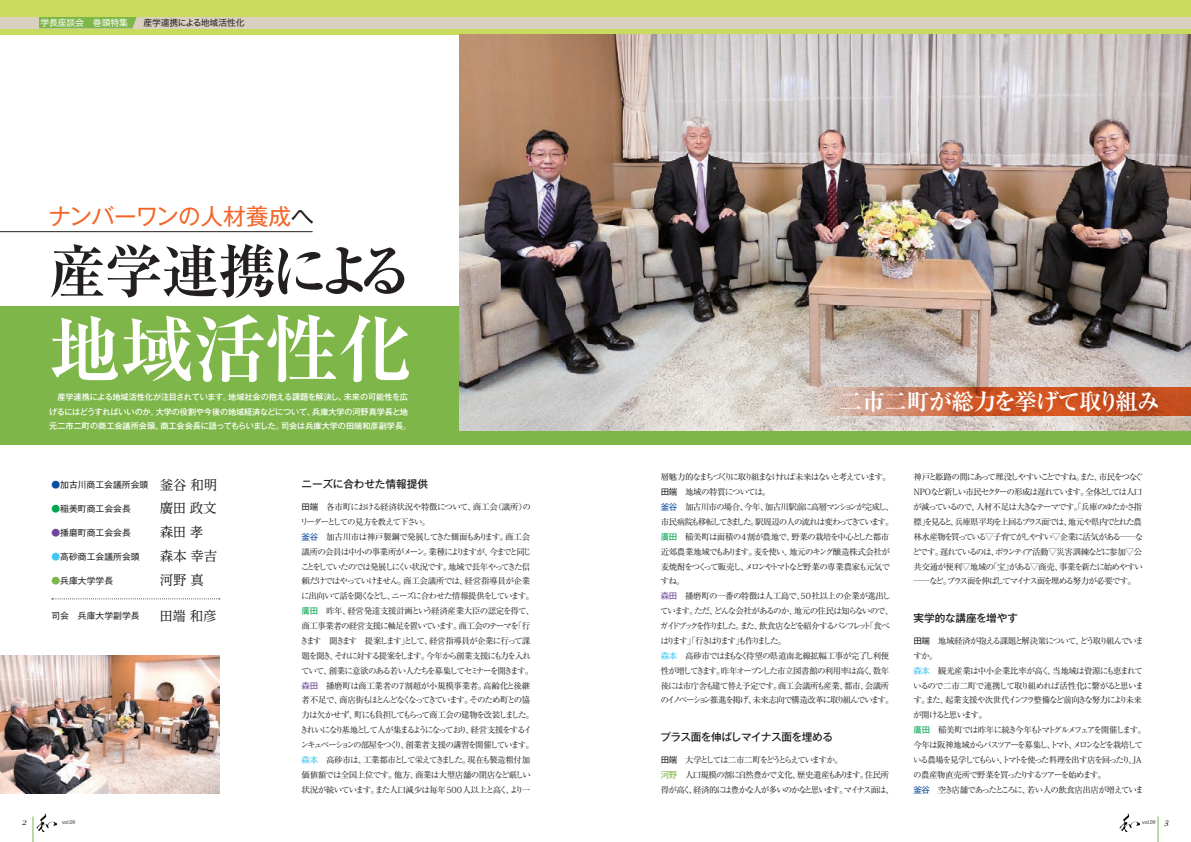
<style>
.page{position:relative;width:1191px;height:842px;background:#fff}
.page>*{position:absolute;margin:0;border:0;box-sizing:border-box;transform-origin:0 0}
.t1{font:700 73.5px "Ryumin Pro";letter-spacing:-.015em;color:#fff}
.t2{font:700 58.1px "Ryumin Pro";letter-spacing:-.065em;color:#231f20}
.t3{font:700 22.7px "Ryumin Pro";letter-spacing:-.035em;color:#fff}
.t4{font:22.7px "Gothic MB101 Pro";letter-spacing:-.015em;color:#f26428}
.t5{font:13.5px "UD Reimin Pro";color:#231f20}
.t6{font:500 10.6px "Gothic MB101 Pro";letter-spacing:-.025em;color:#231f20}
.t7{font:500 10.6px "Gothic MB101 Pro";letter-spacing:-.045em;color:#231f20}
.t8{font:8.9px "Hira Kaku Std W4";letter-spacing:-.02em;color:#231f20}
.t9{font:8.9px "Hira Kaku Std W4";letter-spacing:-.015em;color:#fff}
.t10{font:8.8px "Gothic MB101 Pro";letter-spacing:.01em;color:#231f20}
.t11{font:8.5px/14.9px "Ryumin Pro";letter-spacing:-.12em;color:#231f20}
.t12{font:italic 8.5px "Lucida Calligraphy";color:#231f20}
.t13{font:500 8.1px/14.9px "Gothic MB101 Pro";letter-spacing:-.01em;color:#fff}
.t14{font:5px "Koz Go Pro";color:#231f20}
.s1{color:#231f20}
.s2{font-family:"Koz Go Pro"}
.s3{font-family:"Koz Go Pro";color:#0d4da1}
.s4{font-family:"UD Reimin Pro";font-size:13.5px}
.s5{font-family:"Koz Go Pro";color:#70479c}
.s6{font-family:"Koz Go Pro";color:#00a54f}
.s7{font-family:"Koz Go Pro";color:#40c7f4}
.s8{font-family:"Koz Go Pro";color:#7eb649}
.s9{font-family:"Gothic MB101 Pro"}
.s10{font-family:"Koz Min Pro"}
.s11{font-family:"Gothic MB101 Pro";color:#0d4da1}
.s12{font-family:"Gothic MB101 Pro";color:#00a54f}
.s13{font-family:"Gothic MB101 Pro";color:#70479c}
.s14{font-family:"Gothic MB101 Pro";color:#40c7f4}
.s15{font-family:"Gothic MB101 Pro";color:#7eb649}
</style>
<div class="page">
<div style="left:0;top:0;width:595px;height:35px;background:#c8db5c"></div>
<div style="left:595px;top:0;width:596px;height:35px;background:#c8db5c"></div>
<div style="left:0;top:17px;width:595px;height:11px;background:#d9d0c0"></div>
<svg style="left:39px;top:17px;width:98px;height:11px"></svg>
<div style="left:595px;top:17px;width:596px;height:11px;background:#d9d0c0"></div>
<svg style="left:1157px;top:816px;width:1px;height:26px"></svg>
<svg style="left:33px;top:816px;width:1px;height:26px"></svg>
<img style="left:1119px;top:813px;width:20px;height:18px">
<img style="left:36px;top:813px;width:21px;height:18px">
<div style="left:0;top:306px;width:1191px;height:139px;background:#7eb649"></div>
<img style="left:459px;top:35px;width:732px;height:395px">
<svg style="left:803px;top:387px;width:388px;height:28px;background:#cc6e48"></svg>
<svg style="left:52px;top:598px;width:168px;height:1px"></svg>
<img style="left:0;top:656px;width:220px;height:138px">
<hr style="left:0;top:231px;width:313px;height:1px;background:#231f20">
<p class="t9" style="left:40px;top:16px;width:89px">学長座談会　巻頭特集</p>
<p class="t8" style="left:143px;top:16px;width:103px">産学連携による地域活性化</p>
<h3 class="t4" style="left:48px;top:197px;width:267px">ナンバーワンの人材養成<span class="s1">へ</span></h3>
<h2 class="t2" style="left:48px;top:225px;width:367px">産学連携による</h2>
<h1 class="t1" style="left:48px;top:291px;width:365px">地域活性化</h1>
<p class="t13" style="left:49px;top:388px;width:363px;text-indent:8px">産学連携による地域活性化が注目されています<span class="s2">。</span>地域社会の抱える課題を解決し<span class="s2">、</span>未来の可能性を広げるにはどうすればいいのか<span class="s2">。</span>大学の役割や今後の地域経済などについて<span class="s2">、</span>兵庫大学の河野真学長と地元二市二町の商工会議所会頭<span class="s2">、</span>商工会会長に語ってもらいました<span class="s2">。</span>司会は兵庫大学の田端和彦副学長<span class="s2">。</span></p>
<p class="t10" style="left:51px;top:478px;width:167px"><span class="s3">●</span>加古川商工会議所会頭 <span class="s4">釜谷和明</span></p>
<p class="t10" style="left:51px;top:525px;width:81px"><span class="s5">●</span>播磨町商工会会長</p>
<h3 class="t5" style="left:160px;top:521px;width:45px">森田孝</h3>
<p class="t10" style="left:51px;top:501px;width:81px"><span class="s6">●</span>稲美町商工会会長</p>
<h3 class="t5" style="left:160px;top:497px;width:58px">廣田政文</h3>
<p class="t10" style="left:51px;top:549px;width:90px"><span class="s7">●</span>高砂商工会議所会頭</p>
<h3 class="t5" style="left:160px;top:545px;width:59px">森本幸吉</h3>
<p class="t10" style="left:51px;top:573px;width:63px"><span class="s8">●</span>兵庫大学学長</p>
<h3 class="t5" style="left:160px;top:569px;width:46px">河野真</h3>
<p class="t10" style="left:51px;top:609px;width:90px">司会 兵庫大学副学長</p>
<h3 class="t5" style="left:159px;top:604px;width:59px">田端和彦</h3>
<p class="t6" style="left:301px;top:476px;width:128px">ニーズに合わせた情報提供</p>
<p class="t11" style="left:300px;top:499px;width:236px"><span class="s9">田端</span>　各市町における経済状況や特徴について<span class="s10">、</span>商工会<span class="s10">（</span>議所<span class="s10">）</span>のリーダーとしての見方を教えて下さい<span class="s10">。<br></span><span class="s11">釜谷</span>　加古川市は神戸製鋼で発展してきた側面もあります<span class="s10">。</span>商工会議所の会員は中小の事業所がメーン<span class="s10">。</span>業種によりますが<span class="s10">、</span>今までと同じことをしていたのでは発展しにくい状況です<span class="s10">。</span>地域で長年やってきた信頼だけではやっていけません<span class="s10">。</span>商工会議所では<span class="s10">、</span>経営指導員が企業に出向いて話を聞くなどし<span class="s10">、</span>ニーズに合わせた情報提供をしています<span class="s10">。</span><span class="s12">廣田</span>　昨年<span class="s10">、</span>経営発達支援計画という経済産業大臣の認定を得て<span class="s10">、</span>商工事業者の経営支援に軸足を置いています<span class="s10">。</span>商工会のテーマを<span class="s10">「</span>行きます　聞きます　提案します<span class="s10">」</span>として<span class="s10">、</span>経営指導員が企業に行って課題を聞き<span class="s10">、</span>それに対する提案をします<span class="s10">。</span>今年から創業支援にも力を入れていて<span class="s10">、</span>創業に意欲のある若い人たちを募集してセミナーを開きます<span class="s10">。</span><span class="s13">森田</span>　播磨町は商工業者の<span class="s10">7</span>割超が小規模事業者<span class="s10">。</span>高齢化と後継者不足で<span class="s10">、</span>商店街もほとんどなくなってきています<span class="s10">。</span>そのため町との協力は欠かせず<span class="s10">、</span>町にも負担してもらって商工会の建物を改装しました<span class="s10">。</span>きれいになり基地として人が集まるようになっており<span class="s10">、</span>経営支援をするインキュベーションの部屋をつくり<span class="s10">、</span>創業者支援の講習を開催しています<span class="s10">。</span><span class="s14">森本</span>　高砂市は<span class="s10">、</span>工業都市として栄えてきました<span class="s10">。</span>現在も製造粗付加価値額では全国上位です<span class="s10">。</span>他方<span class="s10">、</span>商業は大型店舗の閉店など厳しい状況が続いています<span class="s10">。</span>また人口減少は毎年<span class="s10">500</span>人以上と高く<span class="s10">、</span>より一</p>
<h3 class="t3" style="left:839px;top:383px;width:322px">二市二町が総力を挙げて取り組み</h3>
<p class="t11" style="left:660px;top:469px;width:236px">層魅力的なまちづくりに取り組まなければ未来はないと考えています<span class="s10">。</span><span class="s9">田端</span>　地域の特質については<span class="s10">。<br></span><span class="s11">釜谷</span>　加古川市の場合<span class="s10">、</span>今年<span class="s10">、</span>加古川駅前に高層マンションが完成し<span class="s10">、</span>市民病院も移転してきました<span class="s10">。</span>駅周辺の人の流れは変わってきています<span class="s10">。</span><span class="s12">廣田</span>　稲美町は面積の<span class="s10">4</span>割が農地で<span class="s10">、</span>野菜の栽培を中心とした都市近郊農業地域でもあります<span class="s10">。</span>麦を使い<span class="s10">、</span>地元のキング醸造株式会社が麦焼酎をつくって販売し<span class="s10">、</span>メロンやトマトなど野菜の専業農家も元気ですね<span class="s10">。<br></span><span class="s13">森田</span>　播磨町の一番の特徴は人工島で<span class="s10">、50</span>社以上の企業が進出しています<span class="s10">。</span>ただ<span class="s10">、</span>どんな会社があるのか<span class="s10">、</span>地元の住民は知らないので<span class="s10">、</span>ガイドブックを作りました<span class="s10">。</span>また<span class="s10">、</span>飲食店などを紹介するパンフレット<span class="s10">「</span>食べはります<span class="s10">」「</span>行きはります<span class="s10">」</span>も作りました<span class="s10">。<br></span><span class="s14">森本</span>　高砂市ではまもなく待望の県道南北線拡幅工事が完了し利便性が増してきます<span class="s10">。</span>昨年オープンした市立図書館の利用率は高く<span class="s10">、</span>数年後には市庁舎も建て替え予定です<span class="s10">。</span>商工会議所も産業<span class="s10">、</span>都市<span class="s10">、</span>会議所のイノベーション推進を掲げ<span class="s10">、</span>未来志向で構造改革に取り組んでいます<span class="s10">。</span></p>
<p class="t7" style="left:660px;top:729px;width:174px">プラス面を伸ばしマイナス面を埋める</p>
<p class="t11" style="left:660px;top:752px;width:235px"><span class="s9">田端</span>　大学としては二市二町をどうとらえていますか<span class="s10">。<br></span><span class="s15">河野</span>　人口規模の割に自然豊かで文化<span class="s10">、</span>歴史遺産もあります<span class="s10">。</span>住民所得が高く<span class="s10">、</span>経済的には豊かな人が多いのかなと思います<span class="s10">。</span>マイナス面は<span class="s10">、</span></p>
<p class="t11" style="left:912px;top:469px;width:233px">神戸と姫路の間にあって埋没しやすいことですね<span class="s10">。</span>また<span class="s10">、</span>市民をつなぐ<span class="s10">NPO</span>など新しい市民セクターの形成は遅れています<span class="s10">。</span>全体としては人口が減っているので<span class="s10">、</span>人材不足は大きなテーマです<span class="s10">。「</span>兵庫のゆたかさ指標<span class="s10">」</span>を見ると<span class="s10">、</span>兵庫県平均を上回るプラス面では<span class="s10">、</span>地元や県内でとれた農林水産物を買っている<span class="s10">▽</span>子育てがしやすい<span class="s10">▽</span>企業に活気がある<span class="s10">――</span>などです<span class="s10">。</span>遅れているのは<span class="s10">、</span>ボランティア活動<span class="s10">▽</span>災害訓練などに参加<span class="s10">▽</span>公共交通が便利<span class="s10">▽</span>地域の<span class="s10">「</span>宝<span class="s10">」</span>がある<span class="s10">▽</span>商売<span class="s10">、</span>事業を新たに始めやすい<span class="s10">――</span>など<span class="s10">。</span>プラス面を伸ばしてマイナス面を埋める努力が必要です<span class="s10">。</span></p>
<p class="t6" style="left:913px;top:610px;width:106px">実学的な講座を増やす</p>
<p class="t11" style="left:913px;top:633px;width:235px"><span class="s9">田端</span>　地域経済が抱える課題と解決策について<span class="s10">、</span>どう取り組んでいますか<span class="s10">。<br></span><span class="s14">森本</span>　観光産業は中小企業比率が高く<span class="s10">、</span>当地域は資源にも恵まれているので二市二町で連携して取り組めれば活性化に繋がると思います<span class="s10">。</span>また<span class="s10">、</span>起業支援や次世代インフラ整備など前向きな努力により未来が開けると思います<span class="s10">。<br></span><span class="s12">廣田</span>　稲美町では昨年に続き今年もトマトグルメフェアを開催します<span class="s10">。</span>今年は阪神地域からバスツアーを募集し<span class="s10">、</span>トマト<span class="s10">、</span>メロンなどを栽培している農場を見学してもらい<span class="s10">、</span>トマトを使った料理を出す店を回ったり<span class="s10">、JA</span>の農産物直売所で野菜を買ったりするツアーを始めます<span class="s10">。<br></span><span class="s11">釜谷</span>　空き店舗であったところに<span class="s10">、</span>若い人の飲食店出店が増えていま</p>
<p class="t14" style="left:62px;top:819px;width:15px">vol.09</p>
<p class="t14" style="left:1142px;top:819px;width:15px">vol.09</p>
<p class="t12" style="left:22px;top:817px;width:6px">2</p>
<p class="t12" style="left:1164px;top:817px;width:6px">3</p>
</div>
